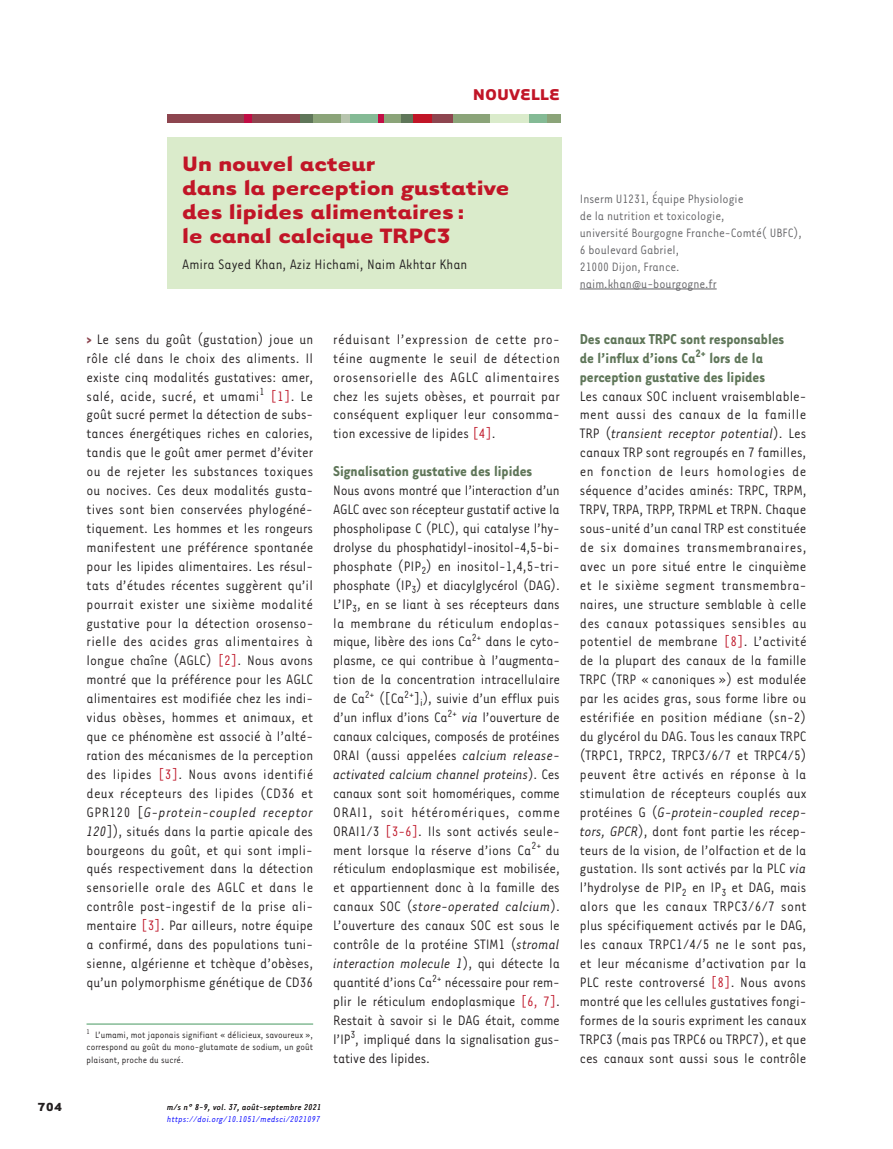
<style>
.page{position:relative;width:893px;height:1149px;background:#fff}
.page>*{position:absolute;margin:0;border:0;box-sizing:border-box;transform-origin:0 0}
.t1{font:700 24px/24px "Tarzana Wide";color:#c11527}
.t2{font:700 18px "Tarzana Wide";color:#c11527}
.t3{font:700 16.5px/18.9px "Tarzana Narrow";color:#5f7659}
.t4{font:15.75px/18.9px "Tarzana Narrow";color:#231f20;text-align:justify}
.t5{font:13.95px/17px "Tarzana Narrow";color:#636366}
.t6{font:700 13.5px "Tarzana Wide";color:#231f20}
.t7{font:10.5px/12.6px "Tarzana Narrow";color:#231f20;text-align:justify}
.t8{font:italic 9.75px "Tarzana Narrow";letter-spacing:.025em;color:#00f}
.t9{font:italic 9.75px "Tarzana Narrow";letter-spacing:.025em;color:#231f20}
.s1{font-weight:700;color:#8d454f}
.s2{color:#bf182a}
.s3{font-style:italic}
</style>
<div class="page">
<div style="left:167px;top:114px;width:133px;height:9px;background:#8d454f"></div>
<div style="left:300px;top:114px;width:26px;height:9px;background:#5f7659"></div>
<div style="left:400px;top:114px;width:13px;height:9px;background:#5f7659"></div>
<div style="left:313px;top:114px;width:29px;height:9px;background:#8ba479"></div>
<div style="left:349px;top:114px;width:29px;height:9px;background:#84ba95"></div>
<div style="left:528px;top:114px;width:21px;height:9px;background:#84ba95"></div>
<div style="left:383px;top:114px;width:18px;height:9px;background:#8ba479"></div>
<div style="left:548px;top:114px;width:13px;height:9px;background:#8ba479"></div>
<div style="left:452px;top:114px;width:39px;height:9px;background:#8ba479"></div>
<div style="left:491px;top:114px;width:38px;height:9px;background:#daebcb"></div>
<div style="left:341px;top:114px;width:8px;height:9px;background:#b6c4ad"></div>
<div style="left:245px;top:114px;width:7px;height:9px;background:#c10d45"></div>
<div style="left:378px;top:114px;width:6px;height:9px;background:#c10d45"></div>
<div style="left:413px;top:114px;width:27px;height:9px;background:#c11527"></div>
<div style="left:432px;top:114px;width:21px;height:9px;background:#8d454f"></div>
<div style="left:167px;top:138px;width:394px;height:151px;background:#daebcb"></div>
<hr style="left:87px;top:1022px;width:226px;height:2px;background:#84ba95">
<hr style="left:580px;top:288px;width:137px;height:1px;background:#636366">
<p class="t2" style="left:473px;top:83px;width:89px">NOUVELLE</p>
<h1 class="t1" style="left:182px;top:150px;width:329px">Un nouvel acteur<br>dans la perception gustative des lipides alimentaires :<br>le canal calcique TRPC3</h1>
<p class="t4" style="left:182px;top:254px;width:287px">Amira Sayed Khan, Aziz Hichami, Naim Akhtar Khan</p>
<p class="t4" style="left:87px;top:329px;width:228px"><span class="s1">&gt;</span> Le sens du goût (gustation) joue un rôle clé dans le choix des aliments. Il existe cinq modalités gustatives: amer, salé, acide, sucré, et umami<sup>1</sup> <span class="s2">[1]</span>. Le goût sucré permet la détection de subs&shy;tances énergétiques riches en calories, tandis que le goût amer permet d’éviter ou de rejeter les substances toxiques ou nocives. Ces deux modalités gusta&shy;tives sont bien conservées phylogéné&shy;tiquement. Les hommes et les rongeurs manifestent une préférence spontanée pour les lipides alimentaires. Les résul&shy;tats d’études récentes suggèrent qu’il pourrait exister une sixième modalité gustative pour la détection orosenso&shy;rielle des acides gras alimentaires à longue chaîne (AGLC) <span class="s2">[2]</span>. Nous avons montré que la préférence pour les AGLC alimentaires est modifiée chez les indi&shy;vidus obèses, hommes et animaux, et que ce phénomène est associé à l’alté&shy;ration des mécanismes de la perception des lipides <span class="s2">[3]</span>. Nous avons identifié deux récepteurs des lipides (CD36 et GPR120 [<span class="s3">G-protein-coupled receptor 120</span>]), situés dans la partie apicale des bourgeons du goût, et qui sont impli&shy;qués respectivement dans la détection sensorielle orale des AGLC et dans le contrôle post-ingestif de la prise ali&shy;mentaire <span class="s2">[3]</span>. Par ailleurs, notre équipe a confirmé, dans des populations tuni&shy;sienne, algérienne et tchèque d’obèses, qu’un polymorphisme génétique de CD36</p>
<p class="t7" style="left:87px;top:1027px;width:228px"><sup>1</sup> L’umami, mot japonais signifiant « délicieux, savoureux », correspond au goût du mono-glutamate de sodium, un goût plaisant, proche du sucré.</p>
<p class="t4" style="left:333px;top:329px;width:228px">réduisant l’expression de cette pro&shy;téine augmente le seuil de détection orosensorielle des AGLC alimentaires chez les sujets obèses, et pourrait par conséquent expliquer leur consomma&shy;tion excessive de lipides <span class="s2">[4]</span>.</p>
<p class="t3" style="left:333px;top:461px;width:201px">Signalisation gustative des lipides</p>
<p class="t4" style="left:333px;top:480px;width:228px">Nous avons montré que l’interaction d’un AGLC avec son récepteur gustatif active la phospholipase C (PLC), qui catalyse l’hy&shy;drolyse du phosphatidyl-inositol-4,5-bi&shy;phosphate (PIP<sub>2</sub>) en inositol-1,4,5-tri&shy;phosphate (IP<sub>3</sub>) et diacylglycérol (DAG).<br>L’IP<sub>3</sub>, en se liant à ses récepteurs dans la membrane du réticulum endoplas&shy;mique, libère des ions Ca<sup>2+</sup> dans le cyto&shy;plasme, ce qui contribue à l’augmenta&shy;tion de la concentration intracellulaire de Ca<sup>2+</sup> ([Ca<sup>2+</sup>]<sub>i</sub>), suivie d’un efflux puis d’un influx d’ions Ca<sup>2+</sup> <span class="s3">via</span> l’ouverture de canaux calciques, composés de protéines ORAI (aussi appelées <span class="s3">calcium release&shy;activated calcium channel proteins</span>). Ces canaux sont soit homomériques, comme ORAI1, soit hétéromériques, comme ORAI1/3 <span class="s2">[3-6]</span>. Ils sont activés seule&shy;ment lorsque la réserve d’ions Ca<sup>2+</sup> du réticulum endoplasmique est mobilisée, et appartiennent donc à la famille des canaux SOC (<span class="s3">store-operated calcium</span>).<br>L’ouverture des canaux SOC est sous le contrôle de la protéine STIM1 (<span class="s3">stromal interaction molecule 1</span>), qui détecte la quantité d’ions Ca<sup>2+</sup> nécessaire pour rem&shy;plir le réticulum endoplasmique <span class="s2">[6, 7]</span>.<br>Restait à savoir si le DAG était, comme l’IP<sup>3</sup>, impliqué dans la signalisation gus&shy;tative des lipides.</p>
<p class="t6" style="left:38px;top:1097px;width:26px">704</p>
<p class="t9" style="left:167px;top:1100px;width:155px">m/s n° 8-9, vol. 37, août-septembre 2021</p>
<p class="t8" style="left:167px;top:1112px;width:155px">https://doi.org/10.1051/medsci/2021097</p>
<p class="t5" style="left:580px;top:189px;width:224px">Inserm U1231, Équipe Physiologie<br>de la nutrition et toxicologie,<br>université Bourgogne Franche-Comté( UBFC),<br>6 boulevard Gabriel,<br>21000 Dijon, France. naim.khan@u-bourgogne.fr</p>
<p class="t3" style="left:580px;top:328px;width:206px">Des canaux TRPC sont responsables de l’influx d’ions Ca<sup>2+</sup> lors de la perception gustative des lipides</p>
<p class="t4" style="left:580px;top:385px;width:228px">Les canaux SOC incluent vraisemblable&shy;ment aussi des canaux de la famille TRP (<span class="s3">transient receptor potential</span>). Les canaux TRP sont regroupés en 7 familles, en fonction de leurs homologies de séquence d’acides aminés: TRPC, TRPM, TRPV, TRPA, TRPP, TRPML et TRPN. Chaque sous-unité d’un canal TRP est constituée de six domaines transmembranaires, avec un pore situé entre le cinquième et le sixième segment transmembra&shy;naires, une structure semblable à celle des canaux potassiques sensibles au potentiel de membrane <span class="s2">[8]</span>. L’activité de la plupart des canaux de la famille TRPC (TRP « canoniques ») est modulée par les acides gras, sous forme libre ou estérifiée en position médiane (sn-2) du glycérol du DAG. Tous les canaux TRPC (TRPC1, TRPC2, TRPC3/6/7 et TRPC4/5) peuvent être activés en réponse à la stimulation de récepteurs couplés aux protéines G (<span class="s3">G-protein-coupled recep&shy;tors, GPCR</span>), dont font partie les récep&shy;teurs de la vision, de l’olfaction et de la gustation. Ils sont activés par la PLC <span class="s3">via </span>l’hydrolyse de PIP<sub>2</sub> en IP<sub>3</sub> et DAG, mais alors que les canaux TRPC3/6/7 sont plus spécifiquement activés par le DAG, les canaux TRPC1/4/5 ne le sont pas, et leur mécanisme d’activation par la PLC reste controversé <span class="s2">[8]</span>. Nous avons montré que les cellules gustatives fongi&shy;formes de la souris expriment les canaux TRPC3 (mais pas TRPC6 ou TRPC7), et que ces canaux sont aussi sous le contrôle</p>
</div>
